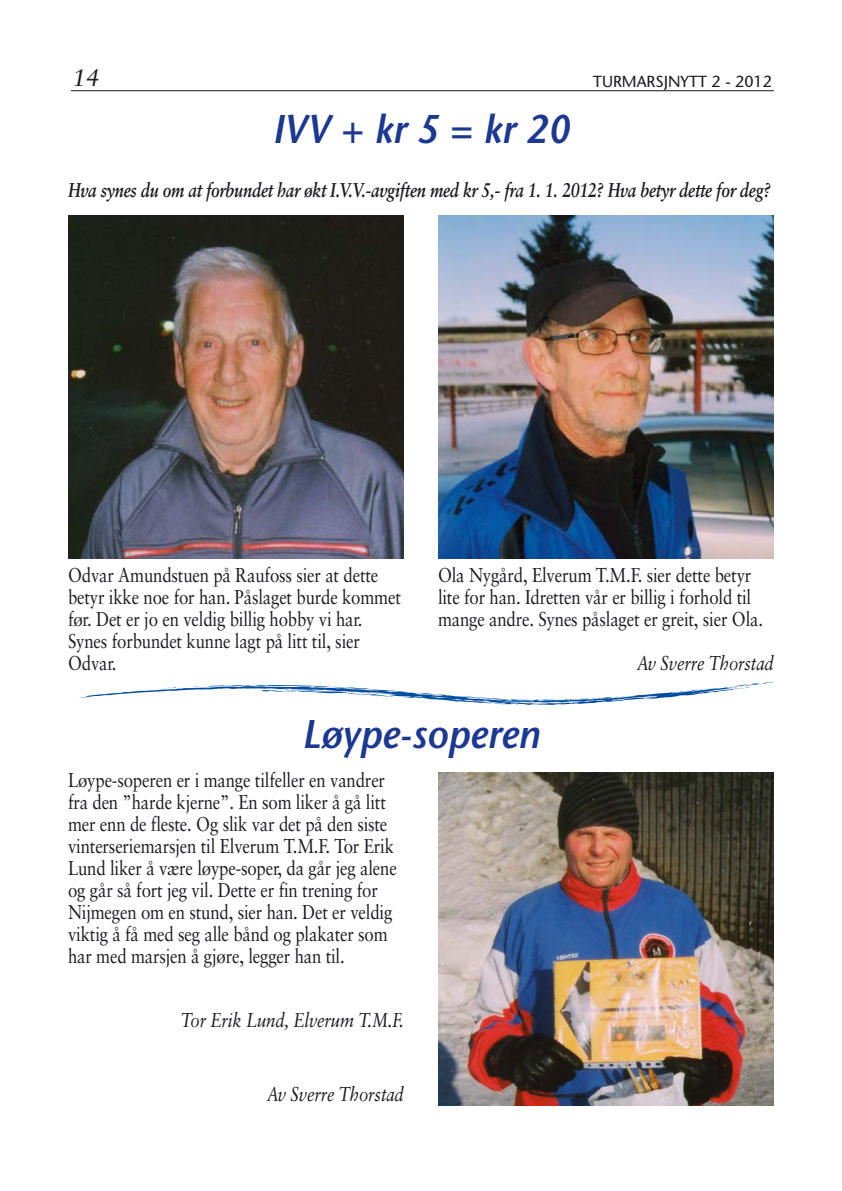
<style>
.page{position:relative;width:842px;height:1191px;background:#fff}
.page>*{position:absolute;margin:0;border:0;box-sizing:border-box;transform-origin:0 0}
.t1{font:italic 600 40px "Stone Sans";color:#1b3892;scale:.95 1}
.t2{font:italic 24px "Sabon";color:#1b1c20}
.t3{font:20px/22px "Sabon";letter-spacing:-.01em;color:#1b1c20;scale:.84 1}
.t4{font:italic 700 20px "Sabon";letter-spacing:-.015em;color:#1b1c20;scale:.8 1}
.t5{font:italic 20px "Sabon";letter-spacing:-.01em;color:#1b1c20;scale:.84 1}
.t6{font:16px "Stone Sans";color:#1b1c20}
</style>
<div class="page">
<hr style="left:71px;top:90px;width:703px;height:1px;background:#1b1c20">
<img style="left:68px;top:216px;width:336px;height:342px">
<img style="left:438px;top:216px;width:336px;height:342px">
<img style="left:438px;top:773px;width:336px;height:333px">
<svg style="left:79px;top:681px;width:695px;height:24px"></svg>
<p class="t2" style="left:73px;top:67px;width:28px">14</p>
<p class="t6" style="left:593px;top:75px;width:180px">TURMARSJNYTT 2 - 2012</p>
<h1 class="t1" style="left:272px;top:113px;width:314px">IVV + kr 5 = kr 20</h1>
<p class="t4" style="left:68px;top:182px;width:880px">Hva synes du om at forbundet har økt I.V.V.-avgiften med kr 5,- fra 1. 1. 2012? Hva betyr dette for deg?</p>
<p class="t3" style="left:68px;top:566px;width:398px">Odvar Amundstuen på Raufoss sier at dette betyr ikke noe for han. Påslaget burde kommet før. Det er jo en veldig billig hobby vi har.<br>Synes forbundet kunne lagt på litt til, sier Odvar.</p>
<p class="t3" style="left:438px;top:566px;width:389px">Ola Nygård, Elverum T.M.F. sier dette betyr lite for han. Idretten vår er billig i forhold til mange andre. Synes påslaget er greit, sier Ola.</p>
<p class="t5" style="left:637px;top:654px;width:165px">Av Sverre Thorstad</p>
<h1 class="t1" style="left:302px;top:719px;width:252px">Løype-soperen</h1>
<p class="t3" style="left:68px;top:770px;width:393px">Løype-soperen er i mange tilfeller en vandrer fra den ”harde kjerne”. En som liker å gå litt mer enn de fleste. Og slik var det på den siste vinterseriemarsjen til Elverum T.M.F. Tor Erik Lund liker å være løype-soper, da går jeg alene og går så fort jeg vil. Dette er fin trening for Nijmegen om en stund, sier han. Det er veldig viktig å få med seg alle bånd og plakater som har med marsjen å gjøre, legger han til.</p>
<p class="t5" style="left:181px;top:1011px;width:267px">Tor Erik Lund, Elverum T.M.F.</p>
<p class="t5" style="left:267px;top:1085px;width:165px">Av Sverre Thorstad</p>
</div>
